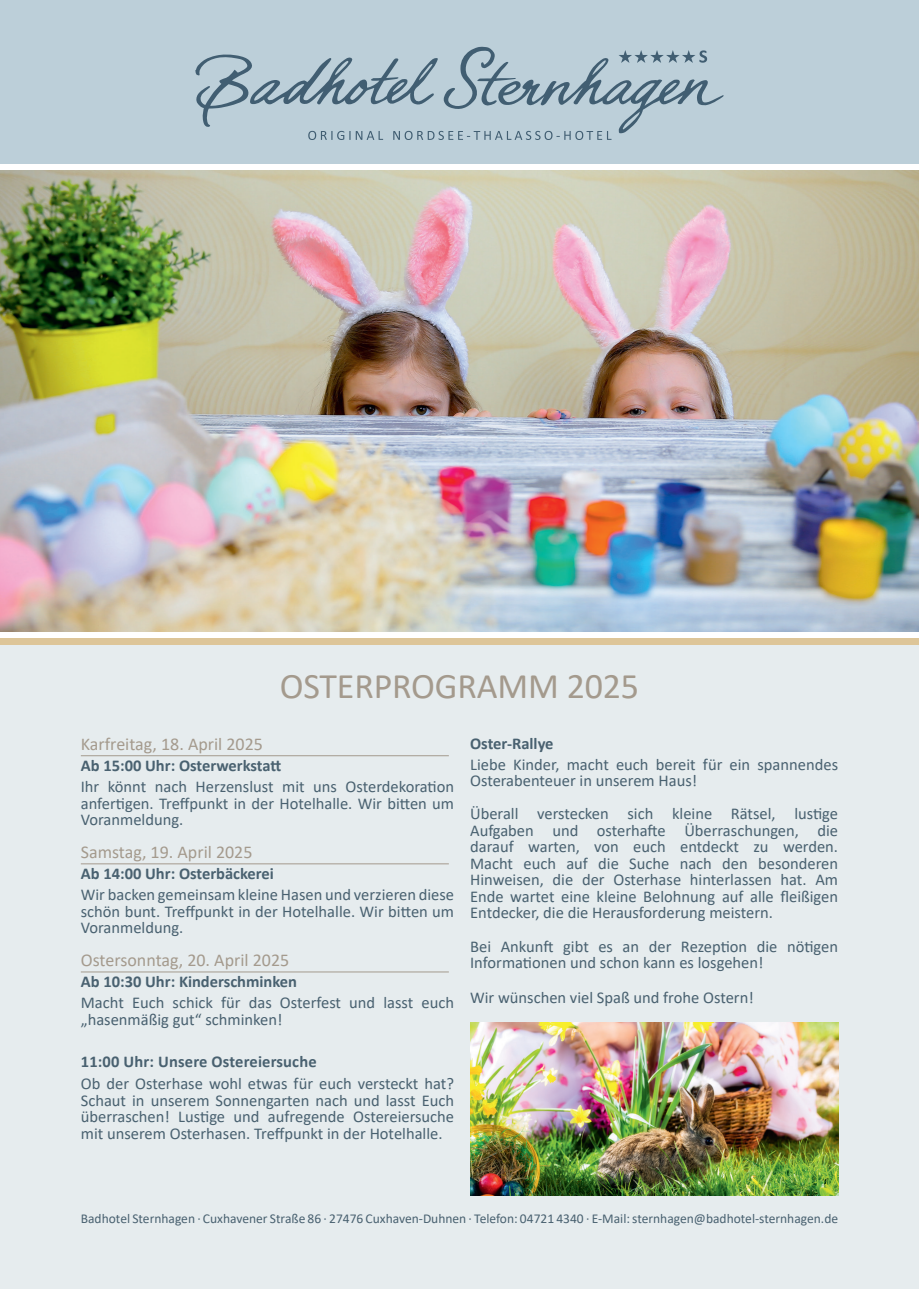
<style>
.page{position:relative;width:919px;height:1289px;background:#fff}
.page>*{position:absolute;margin:0;border:0;box-sizing:border-box;transform-origin:0 0}
.t1{font:36px "Calibri";letter-spacing:-.005em;color:#a49a8d}
.t2{font:18px "Calibri";color:#a49a8d}
.t3{font:16.5px/16.5px "Calibri";color:#496170;text-align:justify}
.t4{font:700 16.5px "Calibri";color:#496170}
.t5{font:13.5px "Calibri";color:#496170}
</style>
<div class="page">
<img style="left:0;top:170px;width:918px;height:461px">
<div style="left:0;top:644px;width:918px;height:644px;background:#e6ecee"></div>
<div style="left:0;top:638px;width:918px;height:6px;background:#ddc598"></div>
<div style="left:0;top:0;width:918px;height:164px;background:#bccfd9"></div>
<svg style="left:195px;top:47px;width:528px;height:93px"></svg>
<hr style="left:81px;top:755px;width:368px;height:1px;background:#a49a8d">
<hr style="left:81px;top:863px;width:368px;height:1px;background:#a49a8d">
<img style="left:470px;top:1022px;width:368px;height:173px">
<hr style="left:81px;top:971px;width:368px;height:1px;background:#a49a8d">
<h1 class="t1" style="left:280px;top:661px;width:361px">OSTERPROGRAMM 2025</h1>
<p class="t2" style="left:81px;top:731px;width:184px">Karfreitag, 18. April 2025</p>
<p class="t4" style="left:81px;top:753px;width:202px">Ab 15:00 Uhr: Osterwerkstatt</p>
<p class="t3" style="left:81px;top:778px;width:375px">Ihr könnt nach Herzenslust mit uns Osterdekoration anfertigen. Treffpunkt in der Hotelhalle. Wir bitten um Voranmeldung.</p>
<p class="t2" style="left:81px;top:839px;width:173px">Samstag, 19. April 2025</p>
<p class="t4" style="left:81px;top:861px;width:195px">Ab 14:00 Uhr: Osterbäckerei</p>
<p class="t3" style="left:81px;top:886px;width:375px">Wir backen gemeinsam kleine Hasen und verzieren diese schön bunt. Treffpunkt in der Hotelhalle. Wir bitten um Voranmeldung.</p>
<p class="t2" style="left:81px;top:947px;width:210px">Ostersonntag, 20. April 2025</p>
<p class="t4" style="left:81px;top:969px;width:218px">Ab 10:30 Uhr: Kinderschminken</p>
<p class="t3" style="left:81px;top:994px;width:375px">Macht Euch schick für das Osterfest und lasst euch „hasenmäßig gut“ schminken!</p>
<p class="t4" style="left:81px;top:1049px;width:237px">11:00 Uhr: Unsere Ostereiersuche</p>
<p class="t3" style="left:81px;top:1075px;width:375px">Ob der Osterhase wohl etwas für euch versteckt hat?<br>Schaut in unserem Sonnengarten nach und lasst Euch überraschen! Lustige und aufregende Ostereiersuche mit unserem Osterhasen. Treffpunkt in der Hotelhalle.</p>
<p class="t4" style="left:470px;top:731px;width:85px">Oster-Rallye</p>
<p class="t3" style="left:470px;top:755px;width:369px">Liebe Kinder, macht euch bereit für ein spannendes<br>Osterabenteuer in unserem Haus!</p>
<p class="t3" style="left:470px;top:805px;width:369px">Überall verstecken sich kleine Rätsel, lustige Aufgaben und osterhafte Überraschungen, die darauf warten, von euch entdeckt zu werden.<br>Macht euch auf die Suche nach den besonderen Hinweisen, die der Osterhase hinterlassen hat. Am Ende wartet eine kleine Belohnung auf alle fleißigen Entdecker, die die Herausforderung meistern.</p>
<p class="t3" style="left:470px;top:937px;width:369px">Bei Ankunft gibt es an der Rezeption die nötigen<br>Informationen und schon kann es losgehen!</p>
<p class="t3" style="left:470px;top:988px;width:285px">Wir wünschen viel Spaß und frohe Ostern!</p>
<p class="t5" style="left:81px;top:1208px;width:758px">Badhotel Sternhagen · Cuxhavener Straße 86 · 27476 Cuxhaven-Duhnen · Telefon: 04721 4340 · E-Mail: sternhagen@badhotel-sternhagen.de</p>
</div>
